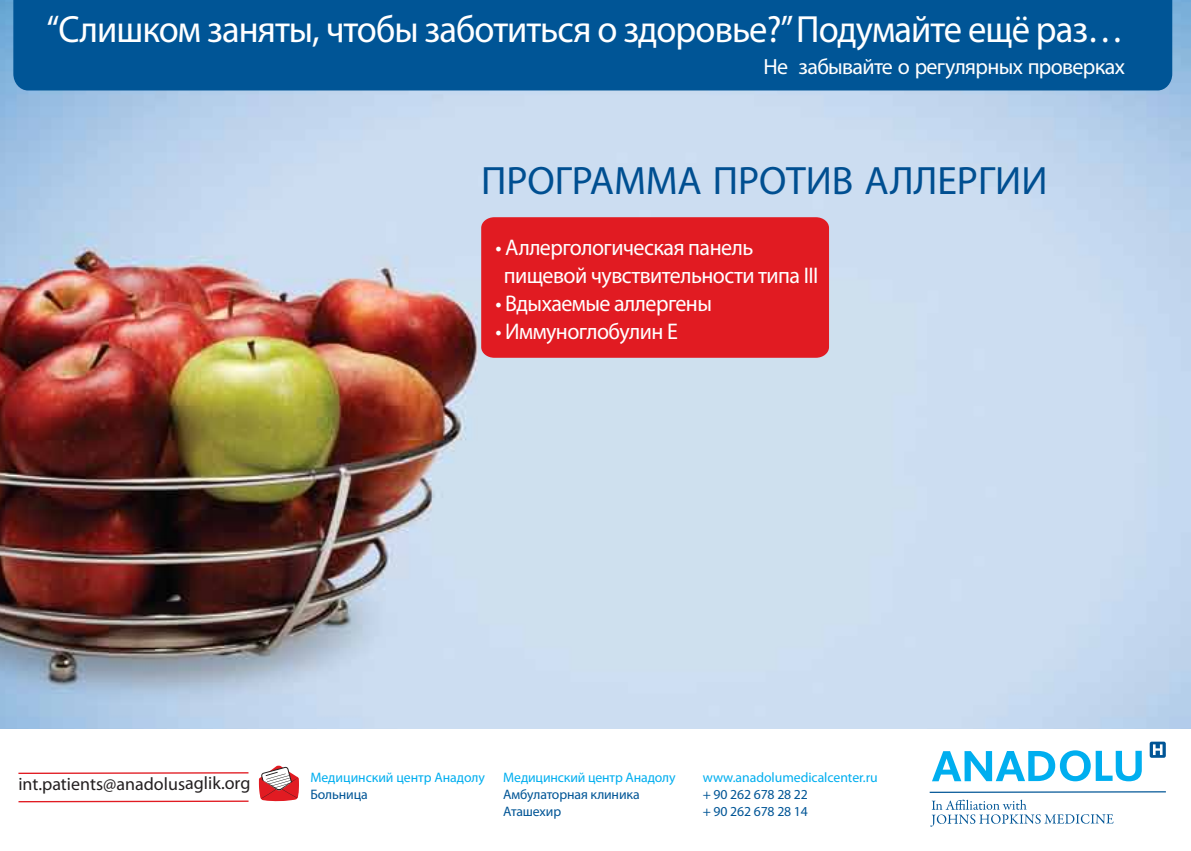
<style>
.page{position:relative;width:1191px;height:851px;background:#fff}
.page>*{position:absolute;margin:0;border:0;box-sizing:border-box;transform-origin:0 0}
.t1{font:39.6px "Myriad Pro";color:#004f91}
.t2{font:38px "Myriad Pro";letter-spacing:-.025em;color:#fff;scale:.96 1}
.t3{font:22.6px/28px "Myriad Pro";letter-spacing:-.025em;color:#fff}
.t4{font:22px "Myriad Pro";letter-spacing:-.03em;color:#fff}
.t5{font:18px "Myriad Pro";letter-spacing:-.005em;color:#231f20}
.t6{font:13.8px "Myriad Pro";letter-spacing:-.005em;color:#00aeef}
.t7{font:13.8px/16.8px "Myriad Pro";letter-spacing:-.01em;color:#005596}
</style>
<div class="page">
<img style="left:0;top:0;width:1191px;height:729px">
<div style="left:481px;top:217px;width:348px;height:141px;background:#e11b22"></div>
<hr style="left:929px;top:791px;width:236px;height:1px;background:#005596">
<svg style="left:1149px;top:741px;width:16px;height:16px"></svg>
<svg style="left:932px;top:750px;width:209px;height:31px"></svg>
<svg style="left:930px;top:799px;width:183px;height:27px"></svg>
<svg style="left:259px;top:765px;width:40px;height:36px"></svg>
<hr style="left:19px;top:800px;width:229px;height:2px;background:#e11b22">
<hr style="left:18px;top:772px;width:230px;height:1px;background:#e11b22">
<div style="left:13px;top:0;width:1159px;height:90px;background:#005596"></div>
<h2 class="t2" style="left:47px;top:6px;width:1123px">“Слишком заняты, чтобы заботиться о здоровье?” Подумайте ещё раз…</h2>
<p class="t4" style="left:763px;top:53px;width:363px">Не забывайте о регулярных проверках</p>
<h1 class="t1" style="left:481px;top:156px;width:568px">ПРОГРАММА ПРОТИВ АЛЛЕРГИИ</h1>
<p class="t3" style="left:504px;top:233px;width:316px;text-indent:-8px">• Аллергологическая панель пищевой чувствительности типа III</p>
<p class="t3" style="left:495px;top:289px;width:218px">• Вдыхаемые аллергены</p>
<p class="t3" style="left:495px;top:317px;width:184px">• Иммуноглобулин E</p>
<p class="t5" style="left:18px;top:772px;width:234px">int.patients@anadolusaglik.org</p>
<p class="t6" style="left:503px;top:768px;width:174px">Медицинский центр Анадолу</p>
<p class="t6" style="left:310px;top:768px;width:176px">Медицинский центр Анадолу</p>
<p class="t7" style="left:310px;top:785px;width:59px">Больница</p>
<p class="t7" style="left:503px;top:785px;width:138px">Амбулаторная клиника<br>Аташехир</p>
<p class="t6" style="left:703px;top:769px;width:176px">www.anadolumedicalcenter.ru</p>
<p class="t7" style="left:703px;top:785px;width:107px">+ 90 262 678 28 22 + 90 262 678 28 14</p>
</div>
